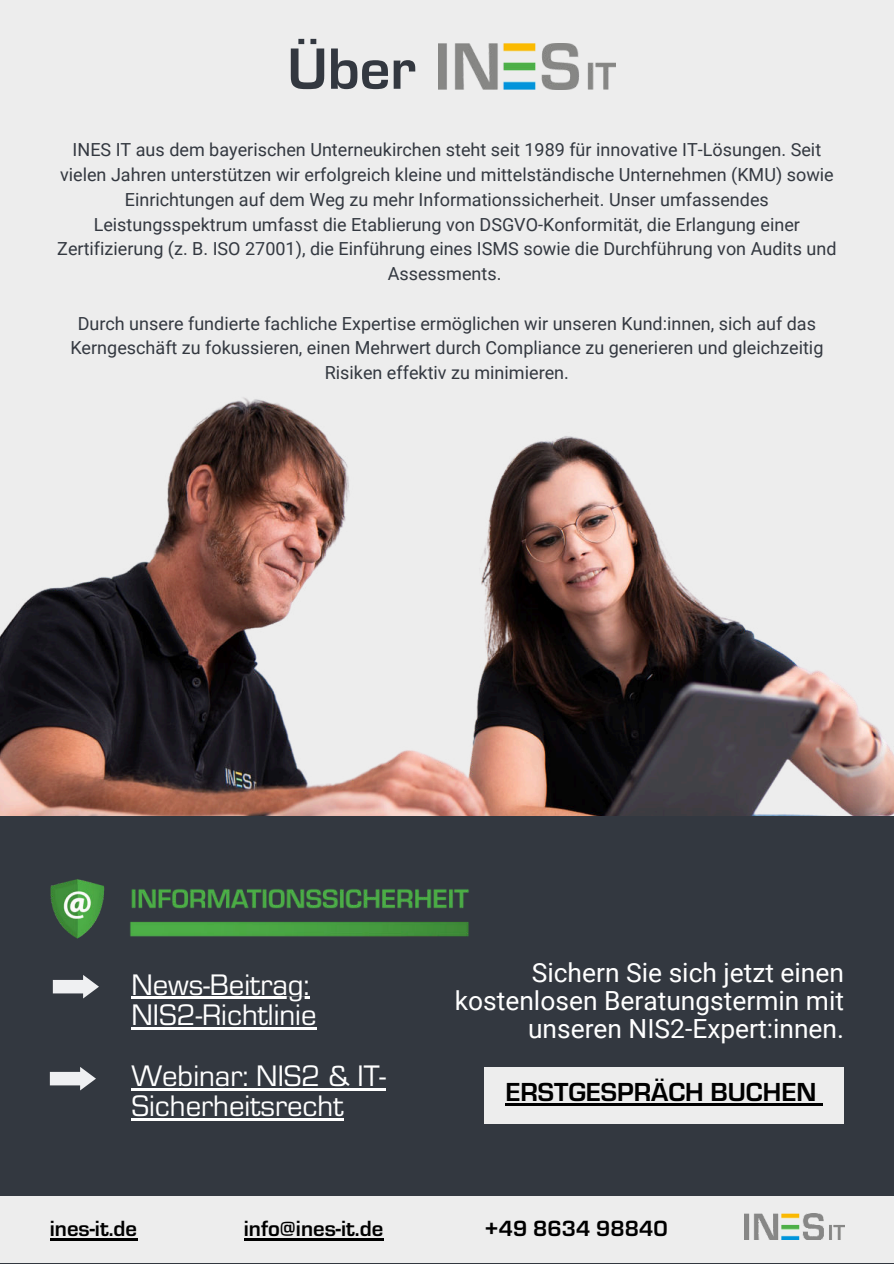
<style>
.page{position:relative;width:894px;height:1264px;background:#fff}
.page>*{position:absolute;margin:0;border:0;box-sizing:border-box;transform-origin:0 0}
.t1{font:700 60.3px "Eurostile";color:#333840}
.t2{font:30.75px/30.3px "Eurostile";color:#fff}
.t3{font:700 27px "Eurostile";color:#000}
.t4{font:26.4px/28.2px "Roboto";color:#fff;text-align:right}
.t5{font:700 22.8px "Eurostile";color:#000}
.t6{font:18px/24.8px "Roboto";color:#333840;text-align:center}
</style>
<div class="page">
<div style="left:0;top:0;width:893px;height:1263px;background:#ededed"></div>
<img style="left:439px;top:43px;width:176px;height:46px">
<img style="left:0;top:397px;width:893px;height:418px">
<div style="left:0;top:815px;width:893px;height:448px;background:#333840"></div>
<div style="left:484px;top:1066px;width:359px;height:57px;background:#ededed"></div>
<img style="left:130px;top:889px;width:339px;height:48px">
<img style="left:50px;top:879px;width:55px;height:60px">
<div style="left:0;top:1196px;width:893px;height:67px;background:#ededed"></div>
<img style="left:744px;top:1213px;width:100px;height:26px">
<div style="left:0;top:140px;width:99px;height:391px;background:#ededed"></div>
<svg style="left:53px;top:975px;width:46px;height:23px"></svg>
<svg style="left:50px;top:1067px;width:46px;height:23px"></svg>
<hr style="left:505px;top:1103px;width:311px;height:2px;background:#000">
<svg style="left:816px;top:1103px;width:6px;height:2px"></svg>
<hr style="left:50px;top:1237px;width:87px;height:3px;background:#000">
<hr style="left:244px;top:1238px;width:139px;height:2px;background:#000">
<hr style="left:131px;top:996px;width:178px;height:3px;background:#fff">
<hr style="left:131px;top:1027px;width:185px;height:2px;background:#fff">
<hr style="left:131px;top:1088px;width:255px;height:2px;background:#fff">
<hr style="left:131px;top:1118px;width:212px;height:2px;background:#fff">
<h1 class="t1" style="left:287px;top:25px;width:130px">Über</h1>
<p class="t6" style="left:57px;top:137px;width:780px">INES IT aus dem bayerischen Unterneukirchen steht seit 1989 für innovative IT-Lösungen. Seit vielen Jahren unterstützen wir erfolgreich kleine und mittelständische Unternehmen (KMU) sowie Einrichtungen auf dem Weg zu mehr Informationssicherheit. Unser umfassendes Leistungsspektrum umfasst die Etablierung von DSGVO-Konformität, die Erlangung einer Zertifizierung (z. B. ISO 27001), die Einführung eines ISMS sowie die Durchführung von Audits und Assessments.</p>
<p class="t6" style="left:70px;top:310px;width:754px">Durch unsere fundierte fachliche Expertise ermöglichen wir unseren Kund:innen, sich auf das<br>Kerngeschäft zu fokussieren, einen Mehrwert durch Compliance zu generieren und gleichzeitig<br>Risiken effektiv zu minimieren.</p>
<h2 class="t2" style="left:131px;top:967px;width:187px">News-Beitrag:<br>NIS2-Richtlinie</h2>
<h2 class="t2" style="left:131px;top:1059px;width:255px">Webinar: NIS2 &amp; IT-<br>Sicherheitsrecht</h2>
<h3 class="t4" style="left:454px;top:957px;width:390px">Sichern Sie sich jetzt einen kostenlosen Beratungstermin mit unseren NIS2-Expert:innen.</h3>
<h3 class="t3" style="left:505px;top:1073px;width:312px">ERSTGESPRÄCH BUCHEN</h3>
<p class="t5" style="left:50px;top:1211px;width:89px">ines-it.de</p>
<p class="t5" style="left:244px;top:1211px;width:141px">info@ines-it.de</p>
<p class="t5" style="left:484px;top:1212px;width:185px">+49 8634 98840</p>
</div>
